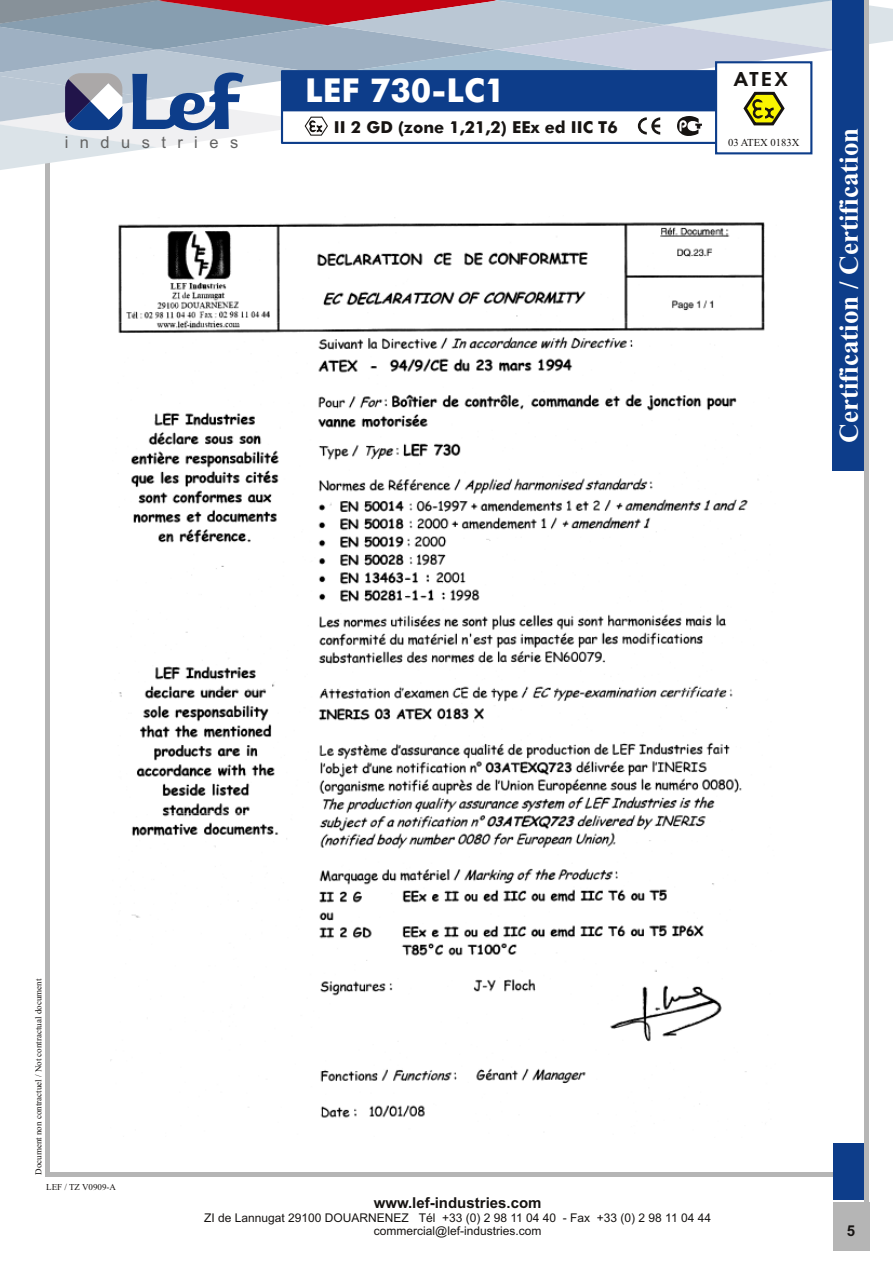
<style>
.page{position:relative;width:893px;height:1263px;background:#fff}
.page>*{position:absolute;margin:0;border:0;box-sizing:border-box;transform-origin:0 0}
.t1{font:500 33px "Futura BT";color:#fff}
.t2{font:700 27px "Times New Roman";color:#fff}
.t3{font:600 19.65px "Avant Garde IT Cby BT";color:#171412;scale:1.11 1}
.t4{font:500 16.5px "Futura BT";color:#171412}
.t5{font:16.5px "Arial";letter-spacing:.695em;color:#636363}
.t6{font:700 15px "Arial";color:#171412}
.t7{font:12px/13.4px "Arial";color:#171412;text-align:center}
.t8{font:10.65px "Times New Roman";color:#171412}
.t9{font:9px "Times New Roman";color:#171412}
</style>
<div class="page">
<div style="left:45px;top:85px;width:5px;height:1091px;background:#b5b5b5"></div>
<hr style="left:45px;top:1172px;width:824px;height:4px;background:#b5b5b5">
<svg style="left:0;top:0;width:893px;height:170px"></svg>
<div style="left:833px;top:1143px;width:35px;height:56px;background:#0d3d8a"></div>
<div style="left:832px;top:0;width:35px;height:471px;background:#0d3d8a"></div>
<hr style="left:865px;top:0;width:4px;height:1240px;background:#b5b5b5">
<div style="left:833px;top:1203px;width:36px;height:48px;background:#b5b5b5"></div>
<img style="left:110px;top:217px;width:655px;height:901px">
<h3 class="t5" style="left:65px;top:135px;width:175px">industries</h3>
<h1 class="t1" style="left:305px;top:77px;width:202px">LEF 730-LC1</h1>
<h3 class="t4" style="left:334px;top:120px;width:285px">II 2 GD (zone 1,21,2) EEx ed IIC T6</h3>
<h3 class="t3" style="left:734px;top:71px;width:49px">ATEX</h3>
<p class="t8" style="left:728px;top:138px;width:73px">03 ATEX 0183X</p>
<h2 class="t2" style="left:839px;top:443px;width:316px;rotate:-90deg">Certification / Certification</h2>
<p class="t9" style="left:35px;top:1175px;width:197px;rotate:-90deg">Document non contractuel / Not contractual document</p>
<p class="t9" style="left:46px;top:1184px;width:71px">LEF / TZ V0909-A</p>
<p class="t6" style="left:374px;top:1197px;width:169px">www.lef-industries.com</p>
<p class="t7" style="left:204px;top:1212px;width:508px">ZI de Lannugat 29100 DOUARNENEZ Tél +33 (0) 2 98 11 04 40 - Fax +33 (0) 2 98 11 04 44 commercial@lef-industries.com</p>
<p class="t6" style="left:847px;top:1225px;width:10px">5</p>
</div>
